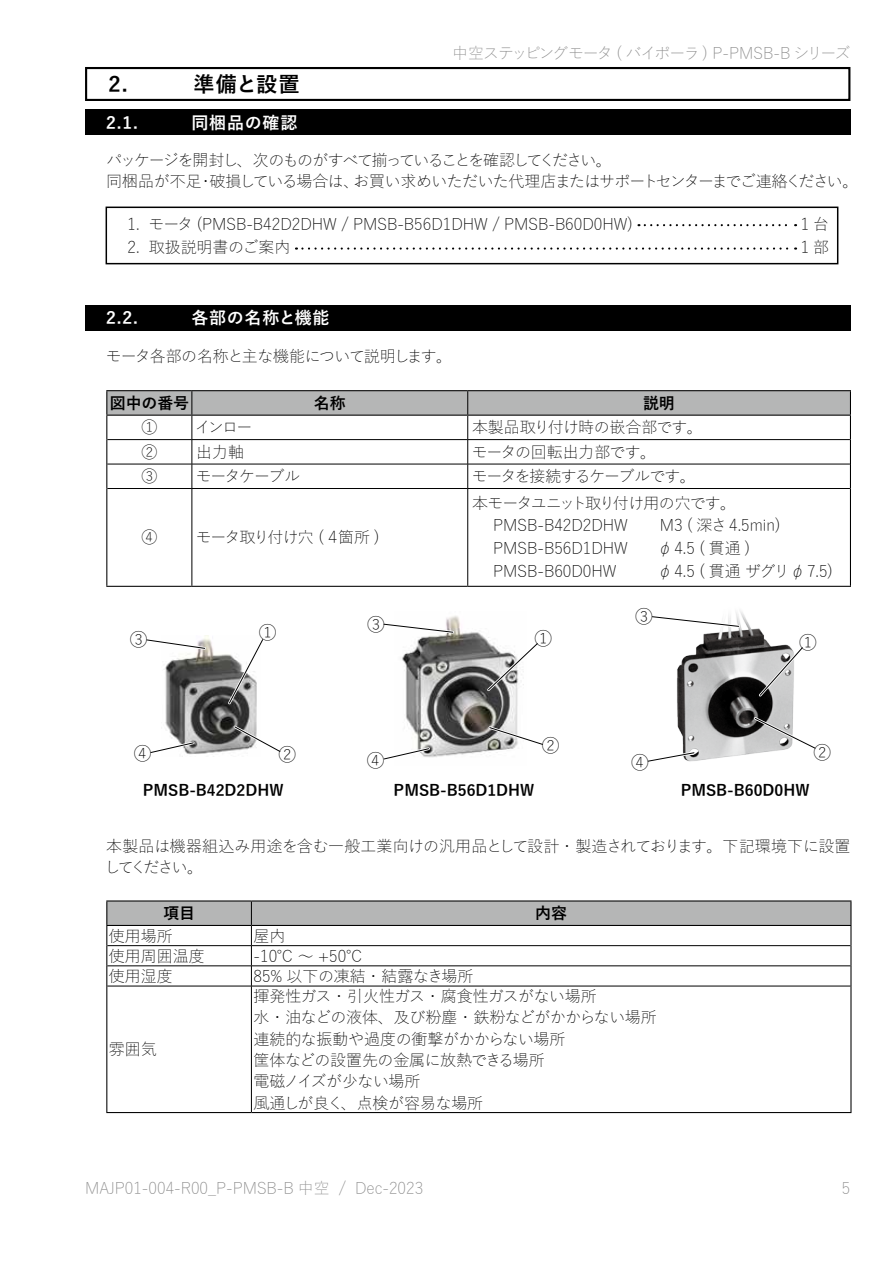
<style>
.page{position:relative;width:893px;height:1263px;background:#fff}
.page>*{position:absolute;margin:0;border:0;box-sizing:border-box;transform-origin:0 0}
.t1{font:700 21.3px "Yu Gothic";letter-spacing:.005em;color:#000}
.t2{font:300 17.7px "Yu Gothic";color:#000}
.t3{font:700 16.95px "Yu Gothic";letter-spacing:.045em;color:#fff}
.t4{font:300 15.9px/21.3px "Yu Gothic";letter-spacing:-.02em;color:#000}
.t5{font:300 15.9px/23.4px "Yu Gothic";color:#000}
.t6{font:300 15.9px/21.3px "Yu Gothic";letter-spacing:-.085em;color:#000}
.t7{font:300 15.9px "Yu Gothic";color:#898989}
.t8{font:300 15.9px "Yu Gothic";letter-spacing:-.09em;color:#898989}
.t9{font:300 15.9px "Yu Gothic";letter-spacing:-.06em;color:#000}
.t10{font:300 15.9px "Yu Gothic";letter-spacing:-.075em;color:#000}
.t11{font:700 15.9px "Yu Gothic";color:#000}
.t12{font:300 15.9px "Yu Gothic";letter-spacing:-.07em;color:#000}
.t13{font:700 15.45px "Yu Gothic";color:#000}
</style>
<div class="page">
<div style="left:85px;top:67px;width:765px;height:34px;border:2px solid #000"></div>
<div style="left:85px;top:109px;width:765px;height:26px;background:#000"></div>
<div style="left:106px;top:207px;width:732px;height:57px;border:2px solid #000"></div>
<div style="left:85px;top:305px;width:765px;height:26px;background:#000"></div>
<svg style="left:645px;top:224px;width:151px;height:2px"></svg>
<svg style="left:296px;top:247px;width:500px;height:3px"></svg>
<hr style="left:106px;top:390px;width:86px;height:1px;background:#000">
<hr style="left:192px;top:390px;width:276px;height:1px;background:#000">
<hr style="left:468px;top:390px;width:383px;height:1px;background:#000">
<hr style="left:107px;top:488px;width:85px;height:1px;background:#000">
<hr style="left:192px;top:488px;width:276px;height:1px;background:#000">
<hr style="left:192px;top:489px;width:1px;height:97px;background:#000">
<hr style="left:468px;top:488px;width:382px;height:1px;background:#000">
<hr style="left:467px;top:489px;width:1px;height:97px;background:#000">
<svg style="left:106px;top:391px;width:745px;height:97px"></svg>
<hr style="left:106px;top:488px;width:1px;height:98px;background:#000">
<hr style="left:850px;top:488px;width:1px;height:98px;background:#000">
<hr style="left:106px;top:586px;width:86px;height:1px;background:#000">
<hr style="left:192px;top:586px;width:276px;height:1px;background:#000">
<hr style="left:468px;top:586px;width:383px;height:1px;background:#000">
<img style="left:164px;top:635px;width:93px;height:119px">
<img style="left:402px;top:616px;width:116px;height:142px">
<img style="left:677px;top:611px;width:117px;height:150px">
<svg style="left:226px;top:636px;width:38px;height:71px"></svg>
<svg style="left:150px;top:740px;width:46px;height:15px"></svg>
<svg style="left:231px;top:723px;width:50px;height:31px"></svg>
<svg style="left:146px;top:637px;width:62px;height:14px"></svg>
<svg style="left:485px;top:640px;width:53px;height:54px"></svg>
<svg style="left:383px;top:745px;width:49px;height:15px"></svg>
<svg style="left:383px;top:621px;width:73px;height:14px"></svg>
<svg style="left:486px;top:724px;width:57px;height:24px"></svg>
<svg style="left:756px;top:644px;width:47px;height:55px"></svg>
<svg style="left:647px;top:750px;width:50px;height:12px"></svg>
<svg style="left:652px;top:614px;width:90px;height:15px"></svg>
<svg style="left:752px;top:715px;width:64px;height:37px"></svg>
<hr style="left:107px;top:986px;width:144px;height:1px;background:#000">
<hr style="left:251px;top:986px;width:599px;height:1px;background:#000">
<hr style="left:251px;top:986px;width:1px;height:126px;background:#000">
<hr style="left:106px;top:900px;width:145px;height:1px;background:#000">
<hr style="left:251px;top:900px;width:600px;height:1px;background:#000">
<svg style="left:106px;top:901px;width:745px;height:85px"></svg>
<hr style="left:106px;top:986px;width:1px;height:126px;background:#000">
<hr style="left:850px;top:986px;width:1px;height:126px;background:#000">
<hr style="left:106px;top:1112px;width:145px;height:1px;background:#000">
<hr style="left:251px;top:1112px;width:600px;height:1px;background:#000">
<p class="t8" style="left:452px;top:38px;width:400px">中空ステッピングモータ ( バイポーラ ) P-PMSB-B シリーズ</p>
<h1 class="t1" style="left:108px;top:72px;width:21px">2.</h1>
<h1 class="t1" style="left:193px;top:72px;width:108px">準備と設置</h1>
<p class="t3" style="left:106px;top:113px;width:33px">2.1.</p>
<p class="t3" style="left:191px;top:113px;width:108px">同梱品の確認</p>
<p class="t6" style="left:106px;top:147px;width:754px">パッケージを開封し、次のものがすべて揃っていることを確認してください。<br>同梱品が不足・破損している場合は、お買い求めいただいた代理店またはサポートセンターまでご連絡ください。</p>
<p class="t5" style="left:128px;top:210px;width:507px">1. モータ (PMSB-B42D2DHW / PMSB-B56D1DHW / PMSB-B60D0HW)</p>
<p class="t4" style="left:801px;top:211px;width:30px">1 台</p>
<p class="t5" style="left:128px;top:234px;width:164px">2. 取扱説明書のご案内</p>
<p class="t4" style="left:801px;top:235px;width:30px">1 部</p>
<p class="t3" style="left:106px;top:309px;width:33px">2.2.</p>
<p class="t3" style="left:191px;top:309px;width:140px">各部の名称と機能</p>
<p class="t9" style="left:106px;top:341px;width:348px">モータ各部の名称と主な機能について説明します。</p>
<p class="t11" style="left:110px;top:394px;width:81px">図中の番号</p>
<p class="t11" style="left:314px;top:394px;width:33px">名称</p>
<p class="t11" style="left:643px;top:394px;width:33px">説明</p>
<p class="t4" style="left:141px;top:415px;width:17px">①</p>
<p class="t4" style="left:195px;top:415px;width:59px">インロー</p>
<p class="t4" style="left:472px;top:415px;width:232px">本製品取り付け時の嵌合部です。</p>
<p class="t4" style="left:141px;top:439px;width:17px">②</p>
<p class="t4" style="left:196px;top:439px;width:49px">出力軸</p>
<p class="t4" style="left:472px;top:439px;width:186px">モータの回転出力部です。</p>
<p class="t4" style="left:141px;top:464px;width:17px">③</p>
<p class="t10" style="left:196px;top:462px;width:106px">モータケーブル</p>
<p class="t10" style="left:472px;top:462px;width:225px">モータを接続するケーブルです。</p>
<p class="t4" style="left:141px;top:525px;width:17px">④</p>
<p class="t12" style="left:196px;top:523px;width:185px">モータ取り付け穴 (４箇所 )</p>
<p class="t4" style="left:493px;top:491px;width:289px;text-indent:-21px">本モータユニット取り付け用の穴です。<br>PMSB-B42D2DHW　　M3 ( 深さ4.5min)</p>
<p class="t5" style="left:493px;top:534px;width:258px">PMSB-B56D1DHW　　φ4.5 ( 貫通 )<br>PMSB-B60D0HW　</p>
<p class="t4" style="left:657px;top:559px;width:177px">φ4.5 ( 貫通 ザグリ φ7.5)</p>
<p class="t2" style="left:130px;top:623px;width:19px">③</p>
<p class="t2" style="left:259px;top:616px;width:19px">①</p>
<p class="t2" style="left:367px;top:608px;width:19px">③</p>
<p class="t2" style="left:535px;top:622px;width:19px">①</p>
<p class="t2" style="left:635px;top:600px;width:19px">③</p>
<p class="t2" style="left:799px;top:626px;width:19px">①</p>
<p class="t2" style="left:134px;top:737px;width:19px">④</p>
<p class="t2" style="left:278px;top:738px;width:19px">②</p>
<p class="t2" style="left:367px;top:744px;width:19px">④</p>
<p class="t2" style="left:542px;top:729px;width:19px">②</p>
<p class="t2" style="left:631px;top:746px;width:19px">④</p>
<p class="t2" style="left:814px;top:736px;width:19px">②</p>
<p class="t13" style="left:143px;top:782px;width:142px">PMSB-B42D2DHW</p>
<p class="t13" style="left:394px;top:782px;width:142px">PMSB-B56D1DHW</p>
<p class="t13" style="left:681px;top:782px;width:130px">PMSB-B60D0HW</p>
<p class="t4" style="left:104px;top:833px;width:747px">本製品は機器組込み用途を含む一般工業向けの汎用品として設計・製造されております。下記環境下に設置してください。</p>
<p class="t11" style="left:163px;top:904px;width:33px">項目</p>
<p class="t11" style="left:535px;top:904px;width:33px">内容</p>
<p class="t4" style="left:109px;top:923px;width:65px">使用場所</p>
<p class="t4" style="left:254px;top:923px;width:33px">屋内</p>
<p class="t4" style="left:109px;top:943px;width:97px">使用周囲温度</p>
<p class="t4" style="left:254px;top:943px;width:110px">-10℃ 〜 +50℃</p>
<p class="t4" style="left:109px;top:963px;width:65px">使用湿度</p>
<p class="t4" style="left:254px;top:963px;width:221px">85% 以下の凍結・結露なき場所</p>
<p class="t4" style="left:109px;top:1037px;width:49px">雰囲気</p>
<p class="t4" style="left:254px;top:983px;width:405px">揮発性ガス・引火性ガス・腐食性ガスがない場所<br>水・油などの液体、及び粉塵・鉄粉などがかからない場所連続的な振動や過度の衝撃がかからない場所<br>筐体などの設置先の金属に放熱できる場所<br>電磁ノイズが少ない場所<br>風通しが良く、点検が容易な場所</p>
<p class="t7" style="left:85px;top:1173px;width:340px">MAJP01-004-R00_P-PMSB-B 中空 / Dec-2023</p>
<p class="t7" style="left:842px;top:1173px;width:10px">5</p>
</div>
